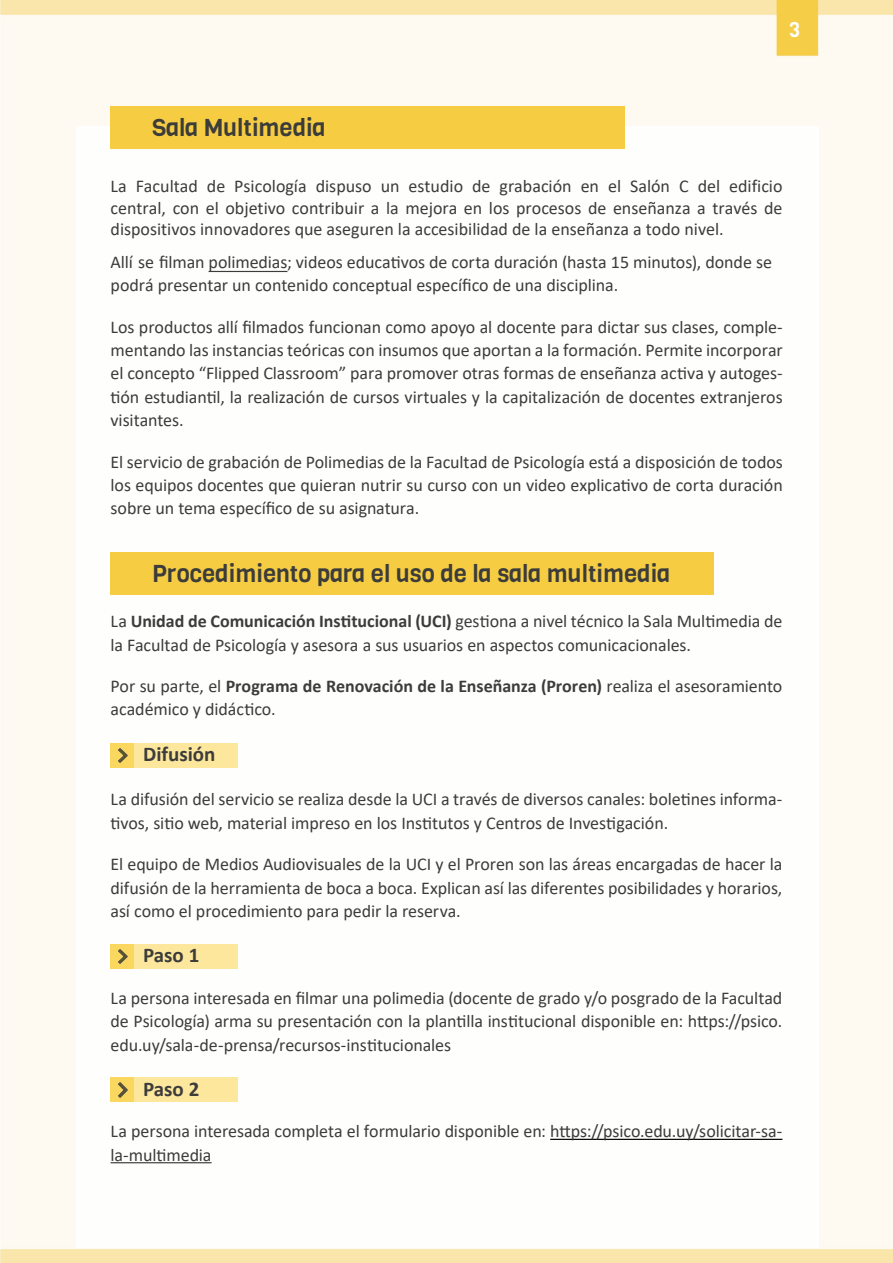
<style>
.page{position:relative;width:893px;height:1263px;background:#fff}
.page>*{position:absolute;margin:0;border:0;box-sizing:border-box;transform-origin:0 0}
.t1{font:24px "Viga";color:#3c3c3b}
.t2{font:700 21px "Calibri";color:#3c3c3b}
.t3{font:21px "Viga";color:#fff}
.t4{font:18px/23.4px "Calibri";letter-spacing:-.005em;color:#3c3c3b;text-align:justify}
.s1{font-weight:700}
</style>
<div class="page">
<img style="left:0;top:0;width:893px;height:1263px">
<div style="left:77px;top:126px;width:742px;height:1122px;background:#fff"></div>
<div style="left:111px;top:1077px;width:127px;height:25px;background:#fce79d"></div>
<div style="left:111px;top:944px;width:127px;height:25px;background:#fce79d"></div>
<div style="left:111px;top:743px;width:127px;height:25px;background:#fce79d"></div>
<hr style="left:209px;top:271px;width:78px;height:1px;background:#3c3c3b">
<div style="left:111px;top:552px;width:603px;height:42px;background:#f6cd42"></div>
<div style="left:111px;top:106px;width:514px;height:43px;background:#f6cd42"></div>
<div style="left:111px;top:743px;width:23px;height:25px;background:#fad85f"></div>
<img style="left:118px;top:748px;width:10px;height:15px">
<div style="left:111px;top:944px;width:23px;height:25px;background:#fad85f"></div>
<img style="left:118px;top:949px;width:10px;height:15px">
<div style="left:111px;top:1077px;width:23px;height:25px;background:#fad85f"></div>
<img style="left:118px;top:1082px;width:10px;height:15px">
<hr style="left:550px;top:1139px;width:232px;height:1px;background:#000">
<hr style="left:111px;top:1162px;width:101px;height:1px;background:#3c3c3b">
<h1 class="t1" style="left:152px;top:112px;width:175px">Sala Multimedia</h1>
<p class="t3" style="left:789px;top:16px;width:13px">3</p>
<p class="t4" style="left:111px;top:175px;width:673px;line-height:21.6px">La Facultad de Psicología dispuso un estudio de grabación en el Salón C del edificio central, con el objetivo contribuir a la mejora en los procesos de enseñanza a través de dispositivos innovadores que aseguren la accesibilidad de la enseñanza a todo nivel.</p>
<p class="t4" style="left:111px;top:250px;width:663px">Allí se filman polimedias; videos educativos de corta duración (hasta 15 minutos), donde se podrá presentar un contenido conceptual específico de una disciplina.</p>
<p class="t4" style="left:111px;top:314px;width:674px">Los productos allí filmados funcionan como apoyo al docente para dictar sus clases, comple&shy;mentando las instancias teóricas con insumos que aportan a la formación. Permite incorporar el concepto “Flipped Classroom” para promover otras formas de enseñanza activa y autoges&shy;tión estudiantil, la realización de cursos virtuales y la capitalización de docentes extranjeros visitantes.</p>
<p class="t4" style="left:111px;top:449px;width:674px">El servicio de grabación de Polimedias de la Facultad de Psicología está a disposición de todos los equipos docentes que quieran nutrir su curso con un video explicativo de corta duración sobre un tema específico de su asignatura.</p>
<h1 class="t1" style="left:152px;top:557px;width:519px">Procedimiento para el uso de la sala multimedia</h1>
<p class="t4" style="left:111px;top:609px;width:673px">La <span class="s1">Unidad de Comunicación Institucional (UCI)</span> gestiona a nivel técnico la Sala Multimedia de la Facultad de Psicología y asesora a sus usuarios en aspectos comunicacionales.</p>
<p class="t4" style="left:111px;top:674px;width:673px">Por su parte, el <span class="s1">Programa de Renovación de la Enseñanza (Proren)</span> realiza el asesoramiento académico y didáctico.</p>
<p class="t2" style="left:143px;top:739px;width:74px">Difusión</p>
<p class="t4" style="left:111px;top:787px;width:673px">La difusión del servicio se realiza desde la UCI a través de diversos canales: boletines informa&shy;tivos, sitio web, material impreso en los Institutos y Centros de Investigación.</p>
<p class="t4" style="left:111px;top:852px;width:673px">El equipo de Medios Audiovisuales de la UCI y el Proren son las áreas encargadas de hacer la difusión de la herramienta de boca a boca. Explican así las diferentes posibilidades y horarios, así como el procedimiento para pedir la reserva.</p>
<p class="t2" style="left:143px;top:940px;width:58px">Paso 1</p>
<p class="t4" style="left:111px;top:986px;width:673px">La persona interesada en filmar una polimedia (docente de grado y/o posgrado de la Facultad de Psicología) arma su presentación con la plantilla institucional disponible en: https://psico. edu.uy/sala-de-prensa/recursos-institucionales</p>
<p class="t2" style="left:143px;top:1074px;width:58px">Paso 2</p>
<p class="t4" style="left:111px;top:1119px;width:673px">La persona interesada completa el formulario disponible en: https://psico.edu.uy/solicitar-sa&shy;la-multimedia</p>
</div>
